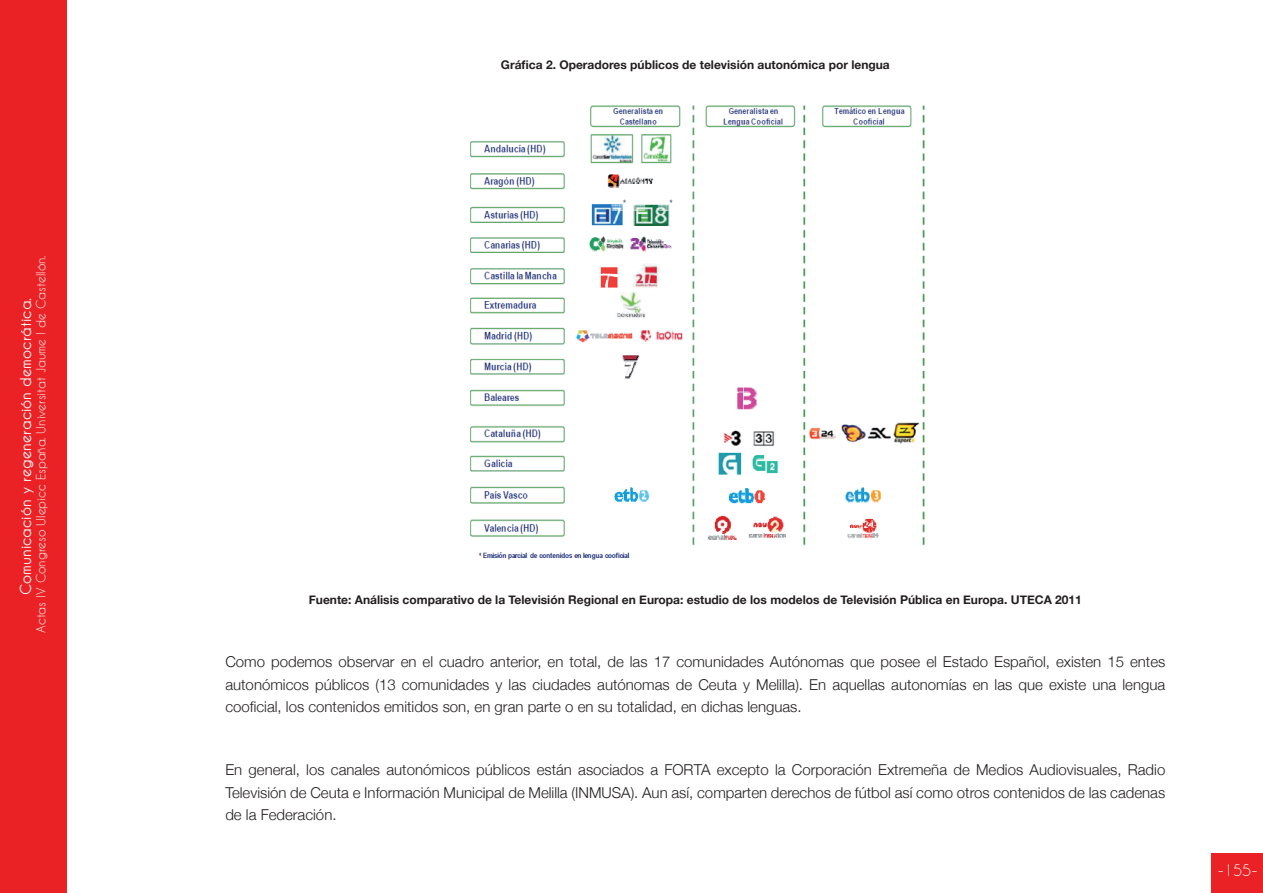
<style>
.page{position:relative;width:1263px;height:893px;background:#fff}
.page>*{position:absolute;margin:0;border:0;box-sizing:border-box;transform-origin:0 0}
.t1{font:300 15px/22.5px "Helvetica Neue";color:#231f20;text-align:justify}
.t2{font:700 15px "Caviar Dreams";color:#fff}
.t3{font:15px "Caviar Dreams";color:#fff}
.t4{font:700 12px "Helvetica Neue";color:#231f20}
.t5{font:12px "Caviar Dreams";color:#fff}
</style>
<div class="page">
<div style="left:0;top:0;width:67px;height:893px;background:#eb2225"></div>
<div style="left:1212px;top:853px;width:51px;height:40px;background:#eb2225"></div>
<img style="left:470px;top:105px;width:455px;height:454px">
<p class="t5" style="left:34px;top:633px;width:379px;rotate:-90deg">Actas IV Congreso Ulepicc España. Universitat Jaume I de Castellón.</p>
<p class="t2" style="left:17px;top:595px;width:299px;rotate:-90deg">Comunicación y regeneración democrática.</p>
<p class="t4" style="left:501px;top:57px;width:390px">Gráfica 2. Operadores públicos de televisión autonómica por lengua</p>
<p class="t4" style="left:309px;top:592px;width:774px">Fuente: Análisis comparativo de la Televisión Regional en Europa: estudio de los modelos de Televisión Pública en Europa. UTECA 2011</p>
<p class="t1" style="left:225px;top:650px;width:941px">Como podemos observar en el cuadro anterior, en total, de las 17 comunidades Autónomas que posee el Estado Español, existen 15 entes autonómicos públicos (13 comunidades y las ciudades autónomas de Ceuta y Melilla). En aquellas autonomías en las que existe una lengua cooficial, los contenidos emitidos son, en gran parte o en su totalidad, en dichas lenguas.</p>
<p class="t1" style="left:225px;top:758px;width:941px">En general, los canales autonómicos públicos están asociados a FORTA excepto la Corporación Extremeña de Medios Audiovisuales, Radio Televisión de Ceuta e Información Municipal de Melilla (INMUSA). Aun así, comparten derechos de fútbol así como otros contenidos de las cadenas de la Federación.</p>
<p class="t3" style="left:1218px;top:862px;width:41px">-155-</p>
</div>
